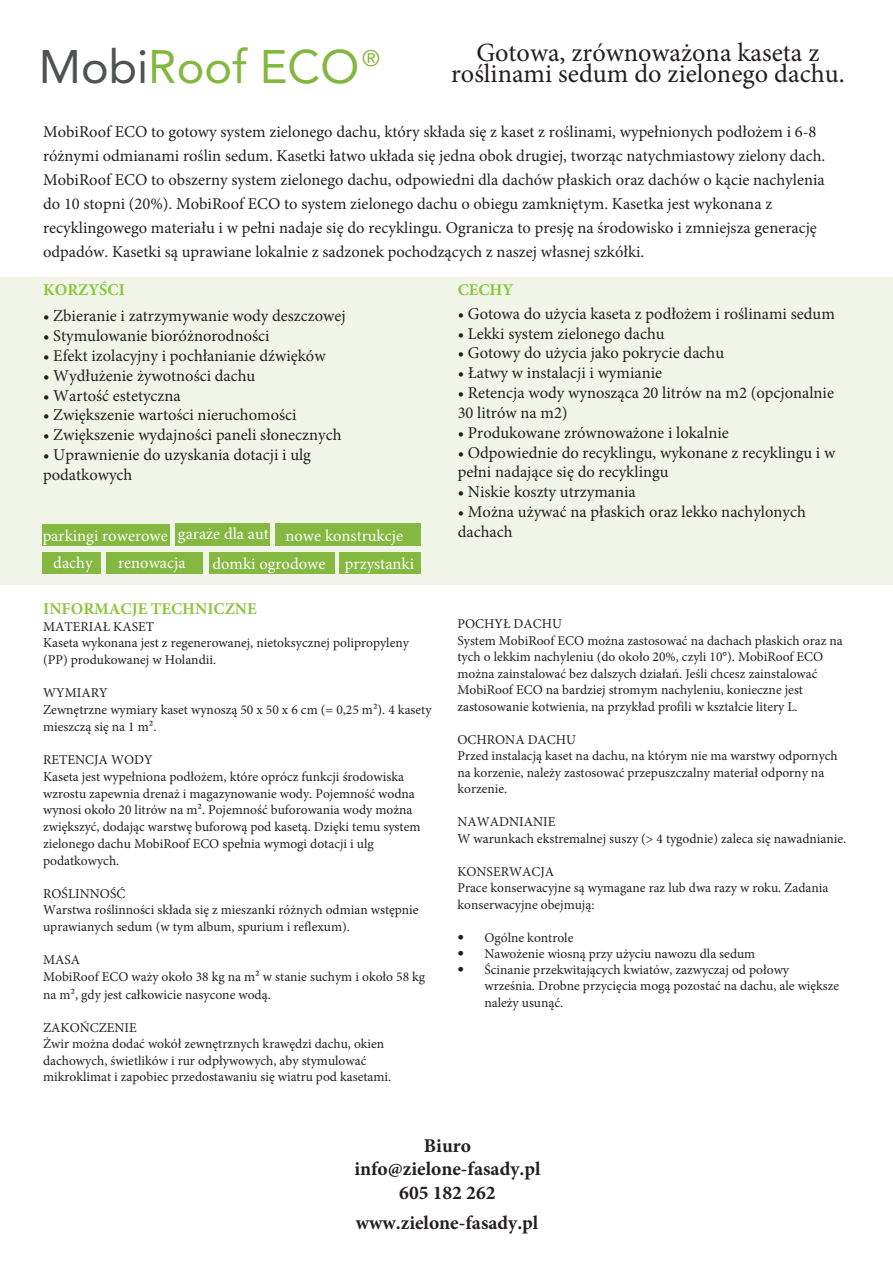
<style>
.page{position:relative;width:893px;height:1263px;background:#fff}
.page>*{position:absolute;margin:0;border:0;box-sizing:border-box;transform-origin:0 0}
.t1{font:46.5px "Avenir";color:#83b73f}
.t2{font:26.25px/21px "Minion Pro";color:#231f20;text-align:center}
.t3{font:700 19.5px/23.4px "Minion Pro";color:#231f20;text-align:center}
.t4{font:16.5px/24px "Minion Pro";color:#231f20}
.t5{font:16.5px/28.7px "Minion Pro";color:#fff}
.t6{font:700 16.5px "Minion Pro";color:#8bc63e}
.t7{font:13.5px/16.5px "Minion Pro";color:#231f20}
.s1{color:#4f5252}
.s2{font-family:"Avenir LT Std"}
</style>
<div class="page">
<div style="left:0;top:278px;width:893px;height:307px;background:#f0f5e7"></div>
<div style="left:43px;top:552px;width:58px;height:22px;background:#84b840"></div>
<div style="left:106px;top:552px;width:97px;height:22px;background:#84b840"></div>
<div style="left:275px;top:524px;width:146px;height:22px;background:#84b840"></div>
<div style="left:175px;top:524px;width:95px;height:22px;background:#84b840"></div>
<div style="left:209px;top:552px;width:125px;height:22px;background:#84b840"></div>
<div style="left:340px;top:552px;width:81px;height:22px;background:#84b840"></div>
<div style="left:43px;top:524px;width:127px;height:22px;background:#84b840"></div>
<h1 class="t1" style="left:39px;top:39px;width:343px"><span class="s1">Mobi</span>Roof ECO<sup>®</sup></h1>
<h2 class="t2" style="left:451px;top:41px;width:395px">Gotowa, zrównoważona kaseta z roślinami sedum do zielonego dachu.</h2>
<p class="t4" style="left:43px;top:119px;width:784px">MobiRoof ECO to gotowy system zielonego dachu, który składa się z kaset z roślinami, wypełnionych podłożem i 6-8 różnymi odmianami roślin sedum. Kasetki łatwo układa się jedna obok drugiej, tworząc natychmiastowy zielony dach.<br>MobiRoof ECO to obszerny system zielonego dachu, odpowiedni dla dachów płaskich oraz dachów o kącie nachylenia do 10 stopni (20%). MobiRoof ECO to system zielonego dachu o obiegu zamkniętym. Kasetka jest wykonana z recyklingowego materiału i w pełni nadaje się do recyklingu. Ogranicza to presję na środowisko i zmniejsza generację odpadów. Kasetki są uprawiane lokalnie z sadzonek pochodzących z naszej własnej szkółki.</p>
<p class="t6" style="left:43px;top:280px;width:83px">KORZYŚCI</p>
<p class="t4" style="left:43px;top:304px;width:304px">• Zbieranie i zatrzymywanie wody deszczowej</p>
<p class="t4" style="left:43px;top:323px;width:228px">• Stymulowanie bioróżnorodności</p>
<p class="t4" style="left:43px;top:343px;width:284px">• Efekt izolacyjny i pochłanianie dźwięków</p>
<p class="t4" style="left:43px;top:363px;width:214px">• Wydłużenie żywotności dachu</p>
<p class="t4" style="left:43px;top:383px;width:139px">• Wartość estetyczna</p>
<p class="t4" style="left:43px;top:403px;width:255px">• Zwiększenie wartości nieruchomości</p>
<p class="t4" style="left:43px;top:422px;width:300px">• Zwiększenie wydajności paneli słonecznych</p>
<p class="t4" style="left:43px;top:444px;width:269px;line-height:19.8px">• Uprawnienie do uzyskania dotacji i ulg podatkowych</p>
<p class="t6" style="left:458px;top:280px;width:57px">CECHY</p>
<p class="t4" style="left:458px;top:301px;width:379px">• Gotowa do użycia kaseta z podłożem i roślinami sedum</p>
<p class="t4" style="left:458px;top:321px;width:208px">• Lekki system zielonego dachu</p>
<p class="t4" style="left:458px;top:341px;width:268px">• Gotowy do użycia jako pokrycie dachu</p>
<p class="t4" style="left:458px;top:361px;width:206px">• Łatwy w instalacji i wymianie</p>
<p class="t4" style="left:458px;top:382px;width:378px;line-height:19.8px">• Retencja wody wynosząca 20 litrów na m2 (opcjonalnie<br>30 litrów na m2)</p>
<p class="t4" style="left:458px;top:420px;width:273px">• Produkowane zrównoważone i lokalnie</p>
<p class="t4" style="left:458px;top:442px;width:379px;line-height:19.8px">• Odpowiednie do recyklingu, wykonane z recyklingu i w pełni nadające się do recyklingu</p>
<p class="t4" style="left:458px;top:479px;width:180px">• Niskie koszty utrzymania</p>
<p class="t4" style="left:458px;top:501px;width:350px;line-height:19.8px">• Można używać na płaskich oraz lekko nachylonych dachach</p>
<p class="t5" style="left:212px;top:521px;width:203px;text-indent:-34px">garaże dla aut nowe konstrukcje domki ogrodowe przystanki</p>
<p class="t5" style="left:43px;top:520px;width:127px">parkingi rowerowe</p>
<p class="t5" style="left:53px;top:548px;width:41px">dachy</p>
<p class="t5" style="left:118px;top:548px;width:69px">renowacja</p>
<p class="t6" style="left:43px;top:599px;width:215px">INFORMACJE TECHNICZNE</p>
<p class="t7" style="left:43px;top:618px;width:367px">MATERIAŁ KASET<br>Kaseta wykonana jest z regenerowanej, nietoksycznej polipropyleny (PP) produkowanej w Holandii.</p>
<p class="t7" style="left:43px;top:683px;width:390px;line-height:17.2px">WYMIARY<br>Zewnętrzne wymiary kaset wynoszą 50 x 50 x 6 cm (= 0,25 m²). 4 kasety mieszczą się na 1 m².</p>
<p class="t7" style="left:43px;top:751px;width:379px">RETENCJA WODY<br>Kaseta jest wypełniona podłożem, które oprócz funkcji środowiska wzrostu zapewnia drenaż i magazynowanie wody. Pojemność wodna wynosi około 20 litrów na m². Pojemność buforowania wody można zwiększyć, dodając warstwę buforową pod kasetą. Dzięki temu system zielonego dachu MobiRoof ECO spełnia wymogi dotacji i ulg podatkowych.</p>
<p class="t7" style="left:43px;top:885px;width:377px">ROŚLINNOŚĆ<br>Warstwa roślinności składa się z mieszanki różnych odmian wstępnie uprawianych sedum (w tym album, spurium i reflexum).</p>
<p class="t7" style="left:43px;top:950px;width:384px;line-height:17.5px">MASA<br>MobiRoof ECO waży około 38 kg na m² w stanie suchym i około 58 kg na m², gdy jest całkowicie nasycone wodą.</p>
<p class="t7" style="left:43px;top:1019px;width:350px">ZAKOŃCZENIE<br>Żwir można dodać wokół zewnętrznych krawędzi dachu, okien dachowych, świetlików i rur odpływowych, aby stymulować mikroklimat i zapobiec przedostawaniu się wiatru pod kasetami.</p>
<p class="t7" style="left:457px;top:615px;width:387px">POCHYŁ DACHU<br>System MobiRoof ECO można zastosować na dachach płaskich oraz na tych o lekkim nachyleniu (do około 20%, czyli 10°). MobiRoof ECO można zainstalować bez dalszych działań. Jeśli chcesz zainstalować MobiRoof ECO na bardziej stromym nachyleniu, konieczne jest zastosowanie kotwienia, na przykład profili w kształcie litery L.</p>
<p class="t7" style="left:457px;top:731px;width:382px">OCHRONA DACHU<br>Przed instalacją kaset na dachu, na którym nie ma warstwy odpornych na korzenie, należy zastosować przepuszczalny materiał odporny na korzenie.</p>
<p class="t7" style="left:457px;top:813px;width:390px">NAWADNIANIE<br>W warunkach ekstremalnej suszy (&gt; 4 tygodnie) zaleca się nawadnianie.</p>
<p class="t7" style="left:457px;top:863px;width:372px">KONSERWACJA<br>Prace konserwacyjne są wymagane raz lub dwa razy w roku. Zadania konserwacyjne obejmują:</p>
<p class="t7" style="left:457px;top:929px;width:118px"><span class="s2">•</span> Ogólne kontrole</p>
<p class="t7" style="left:457px;top:945px;width:299px"><span class="s2">•</span> Nawożenie wiosną przy użyciu nawozu dla sedum</p>
<p class="t7" style="left:484px;top:961px;width:356px;text-indent:-27px"><span class="s2">•</span> Ścinanie przekwitających kwiatów, zazwyczaj od połowy września. Drobne przycięcia mogą pozostać na dachu, ale większe należy usunąć.</p>
<h3 class="t3" style="left:354px;top:1133px;width:188px">Biuro info@zielone-fasady.pl<br>605 182 262</h3>
<h3 class="t3" style="left:356px;top:1210px;width:184px">www.zielone-fasady.pl</h3>
</div>
